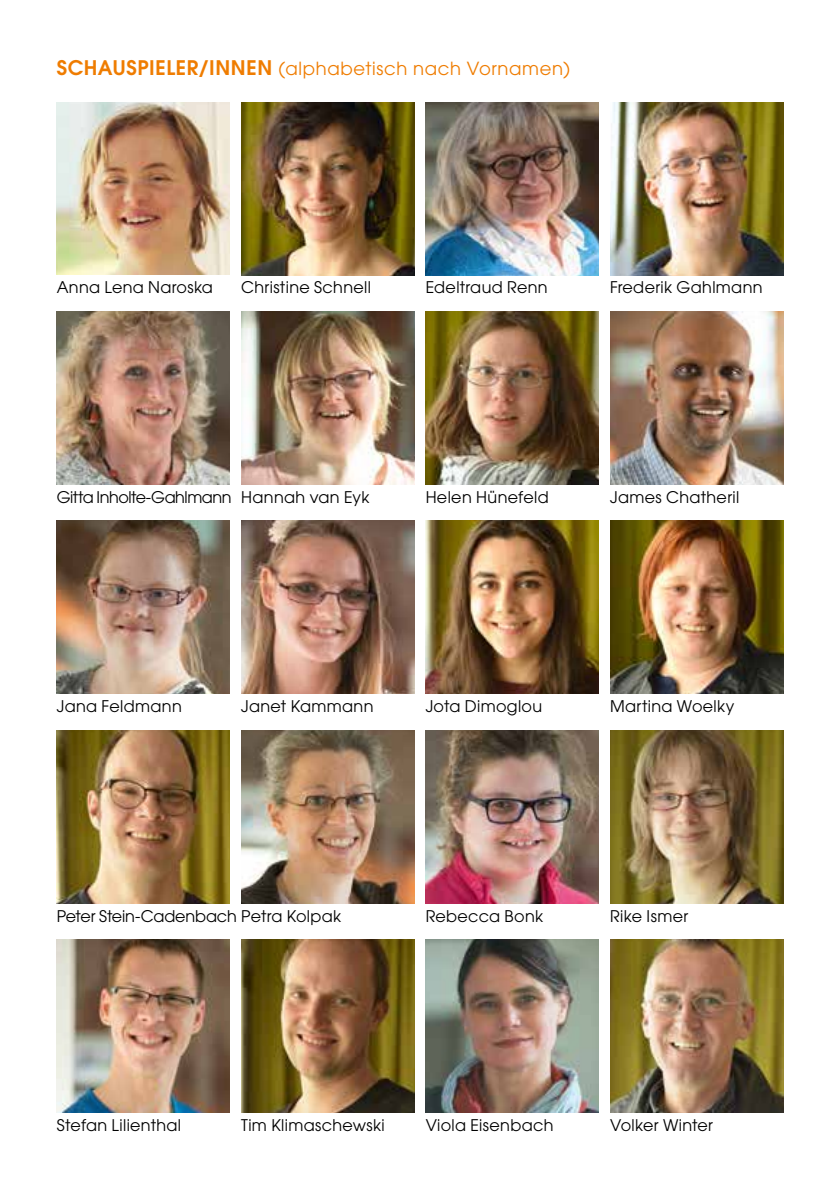
<style>
.page{position:relative;width:840px;height:1191px;background:#fff}
.page>*{position:absolute;margin:0;border:0;box-sizing:border-box;transform-origin:0 0}
.t1{font:18px "Avant Garde";letter-spacing:.035em;color:#ef7c00}
.t2{font:16px "Avant Garde";letter-spacing:.02em;color:#000}
.t3{font:16px "Avant Garde";letter-spacing:-.005em;color:#000}
.t4{font:16px "Avant Garde";letter-spacing:-.03em;color:#000}
.s1{font-weight:600;font-size:20px}
</style>
<div class="page">
<img style="left:57px;top:939px;width:173px;height:173px">
<img style="left:610px;top:102px;width:172px;height:173px">
<img style="left:57px;top:521px;width:173px;height:173px">
<img style="left:610px;top:521px;width:172px;height:173px">
<img style="left:241px;top:311px;width:173px;height:173px">
<img style="left:425px;top:730px;width:173px;height:173px">
<img style="left:241px;top:730px;width:173px;height:173px">
<img style="left:425px;top:939px;width:173px;height:173px">
<img style="left:57px;top:311px;width:173px;height:173px">
<img style="left:241px;top:521px;width:173px;height:173px">
<img style="left:425px;top:102px;width:173px;height:173px">
<img style="left:610px;top:311px;width:172px;height:173px">
<img style="left:425px;top:521px;width:173px;height:173px">
<img style="left:57px;top:102px;width:173px;height:173px">
<img style="left:57px;top:730px;width:173px;height:173px">
<img style="left:241px;top:102px;width:173px;height:173px">
<img style="left:610px;top:730px;width:172px;height:173px">
<img style="left:610px;top:939px;width:172px;height:173px">
<img style="left:241px;top:939px;width:173px;height:173px">
<img style="left:425px;top:311px;width:173px;height:173px">
<p class="t1" style="left:57px;top:58px;width:514px"><span class="s1">SCHAUSPIELER/INNEN</span> (alphabetisch nach Vornamen)</p>
<p class="t2" style="left:57px;top:278px;width:157px">Anna Lena Naroska</p>
<p class="t2" style="left:241px;top:278px;width:131px">Christine Schnell</p>
<p class="t2" style="left:425px;top:278px;width:123px">Edeltraud Renn</p>
<p class="t2" style="left:609px;top:278px;width:154px">Frederik Gahlmann</p>
<p class="t4" style="left:57px;top:487px;width:176px">Gitta Inholte-Gahlmann</p>
<p class="t2" style="left:241px;top:487px;width:130px">Hannah van Eyk</p>
<p class="t2" style="left:425px;top:487px;width:124px">Helen Hünefeld</p>
<p class="t2" style="left:609px;top:487px;width:131px">James Chatheril</p>
<p class="t2" style="left:425px;top:697px;width:118px">Jota Dimoglou</p>
<p class="t2" style="left:57px;top:697px;width:126px">Jana Feldmann</p>
<p class="t2" style="left:609px;top:697px;width:126px">Martina Woelky</p>
<p class="t2" style="left:241px;top:697px;width:134px">Janet Kammann</p>
<p class="t3" style="left:57px;top:906px;width:286px">Peter Stein-Cadenbach Petra Kolpak</p>
<p class="t2" style="left:425px;top:906px;width:119px">Rebecca Bonk</p>
<p class="t2" style="left:609px;top:906px;width:80px">Rike Ismer</p>
<p class="t2" style="left:57px;top:1115px;width:126px">Stefan Lilienthal</p>
<p class="t2" style="left:241px;top:1115px;width:145px">Tim Klimaschewski</p>
<p class="t2" style="left:425px;top:1115px;width:129px">Viola Eisenbach</p>
<p class="t2" style="left:609px;top:1115px;width:104px">Volker Winter</p>
</div>
